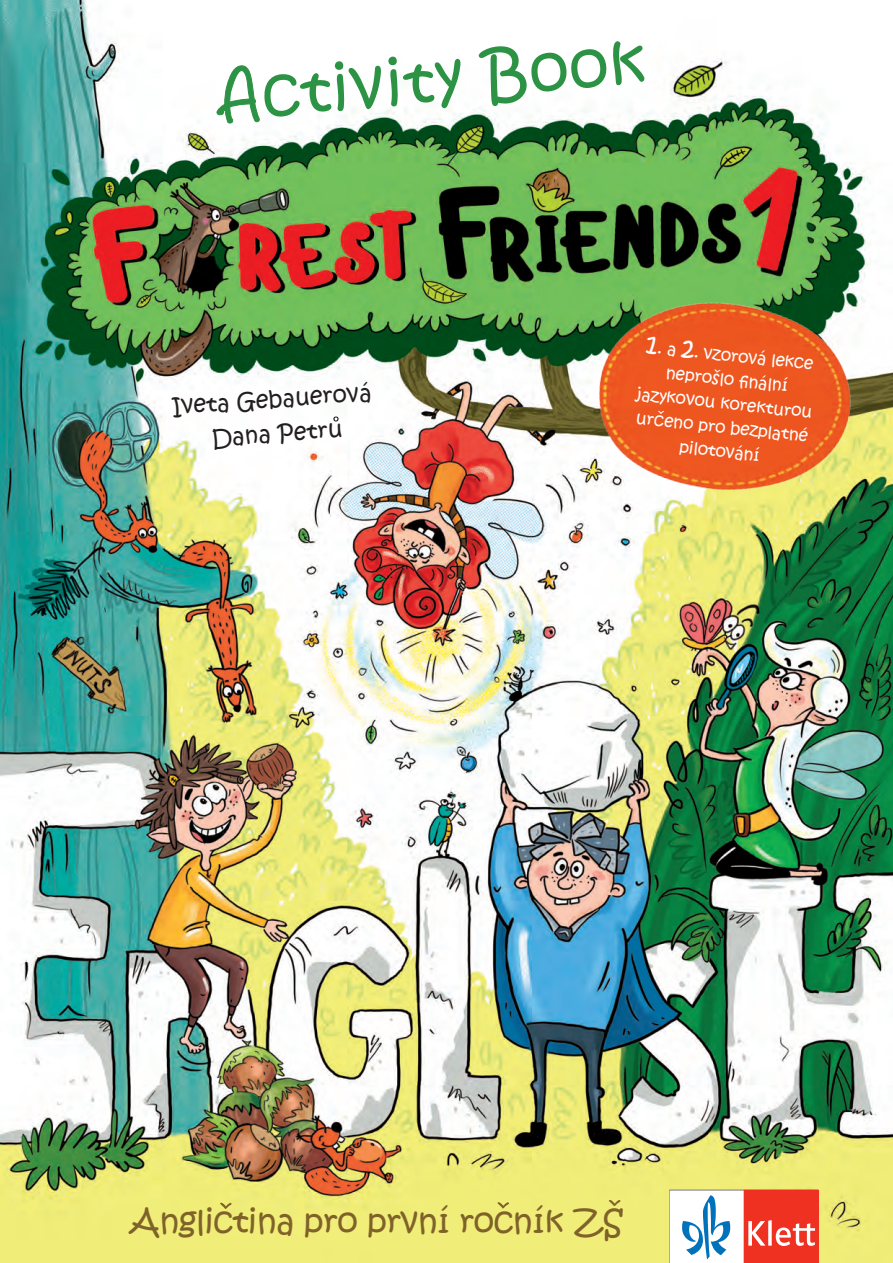
<style>
.page{position:relative;width:893px;height:1263px;background:#fff}
.page>*{position:absolute;margin:0;border:0;box-sizing:border-box;transform-origin:0 0}
.t1{font:63px "Kristen ITC";color:#2c9244}
.t2{font:33px "Kristen ITC";letter-spacing:-.01em;color:#7f622a}
.t3{font:22.5px "Kristen ITC";color:#231f20}
.t4{font:16.5px/24px "Kristen ITC";color:#fff;text-align:center}
.s1{font-family:"Veles";font-size:66px}
.s2{font-size:25.5px}
</style>
<div class="page">
<img style="left:0;top:0;width:892px;height:1262px">
<svg style="left:669px;top:1189px;width:149px;height:73px"></svg>
<svg style="left:220px;top:1202px;width:11px;height:6px"></svg>
<svg style="left:497px;top:1201px;width:11px;height:7px"></svg>
<svg style="left:333px;top:416px;width:5px;height:5px"></svg>
<img style="left:567px;top:264px;width:313px;height:268px">
<svg style="left:658px;top:411px;width:5px;height:3px"></svg>
<p class="t1" style="left:216px;top:58px;width:428px;rotate:-5deg"><span class="s1">A</span>ctivity Book</p>
<p class="t3" style="left:171px;top:392px;width:201px;rotate:-4deg">Iveta Gebauerová</p>
<p class="t3" style="left:211px;top:423px;width:132px;rotate:-4deg">Dana Petru</p>
<p class="t4" style="left:646px;top:335px;width:170px;rotate:6deg"><span class="s2">1</span>. a <span class="s2">2</span>. vzorová lekce</p>
<p class="t4" style="left:640px;top:358px;width:177px;rotate:6deg">neprošlo finální jazykovou korekturou</p>
<p class="t4" style="left:637px;top:406px;width:174px;rotate:6deg">urceno pro bezplatné pilotování</p>
<p class="t2" style="left:130px;top:1199px;width:494px">Anglictina pro první rocník ZŠ</p>
</div>
